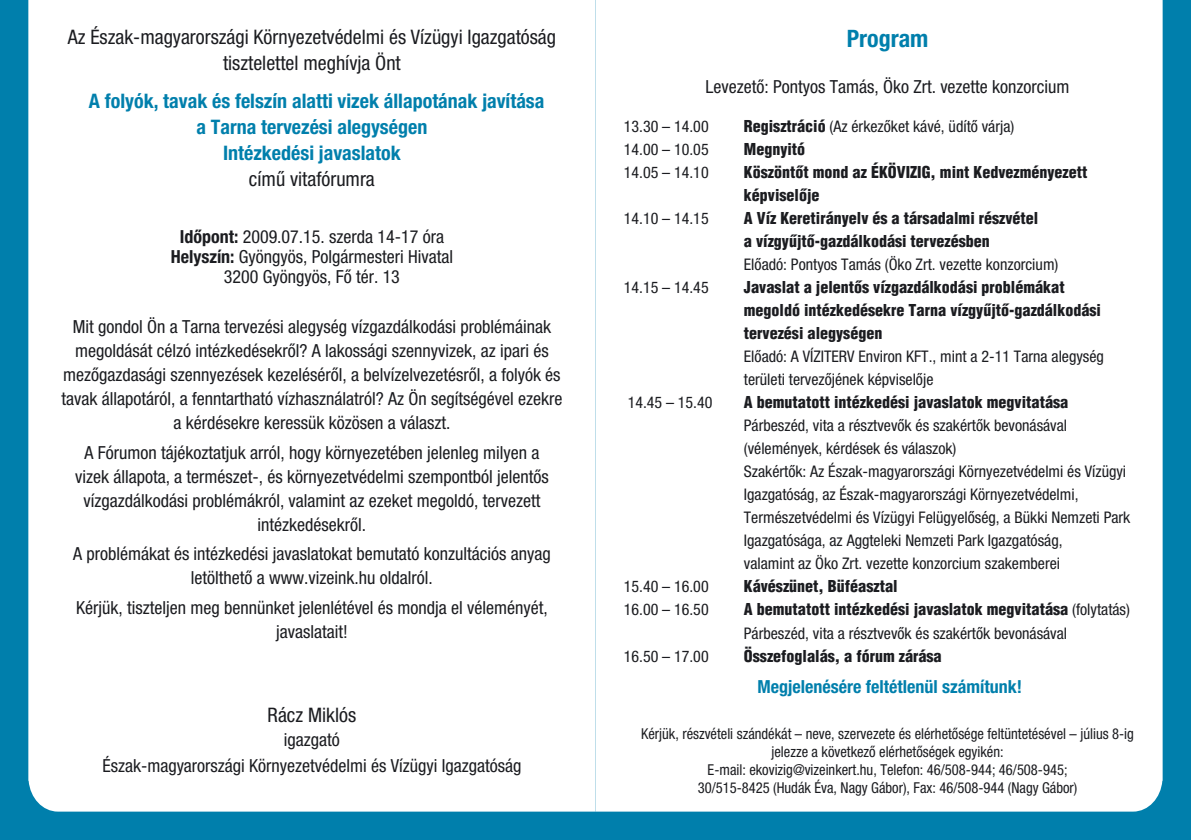
<style>
.page{position:relative;width:1191px;height:840px;background:#fff}
.page>*{position:absolute;margin:0;border:0;box-sizing:border-box;transform-origin:0 0}
.t1{font:700 24px "Helvetica Cond H";color:#007fac}
.t2{font:20px/26px "Helvetica Cond H";color:#1b1c20;text-align:center}
.t3{font:700 20px/26px "Helvetica Cond H";color:#007fac;text-align:center}
.t4{font:18px/24px "Helvetica Cond H";color:#1b1c20;text-align:center}
.t5{font:700 18px "Helvetica Cond H";color:#007fac}
.t6{font:16px/23px "Helvetica Cond H";color:#1b1c20}
.t7{font:900 16px/23px "Helvetica Cond H";color:#1b1c20}
.t8{font:15px/18px "Helvetica Cond H";color:#1b1c20;text-align:center}
.s1{font-weight:700}
.s2{font-weight:900}
</style>
<div class="page">
<div style="left:0;top:0;width:1191px;height:839px;background:#007fac"></div>
<div style="left:28px;top:0;width:567px;height:811px;background:#fff"></div>
<div style="left:595px;top:0;width:567px;height:811px;background:#fff"></div>
<p class="t2" style="left:68px;top:24px;width:490px">Az Észak-magyarországi Környezetvédelmi és Vízügyi Igazgatóság tisztelettel meghívja Önt</p>
<p class="t3" style="left:89px;top:87px;width:457px">A folyók, tavak és felszín alatti vizek állapotának javítása a Tarna tervezési alegységen<br>Intézkedési javaslatok</p>
<p class="t2" style="left:249px;top:165px;width:127px">címû vitafórumra</p>
<p class="t4" style="left:171px;top:226px;width:284px;line-height:20px"><span class="s1">Idôpont:</span> 2009.07.15. szerda 14-17 óra<br><span class="s1">Helyszín:</span> Gyöngyös, Polgármesteri Hivatal<br>3200 Gyöngyös, Fô tér. 13</p>
<p class="t4" style="left:62px;top:314px;width:502px">Mit gondol Ön a Tarna tervezési alegység vízgazdálkodási problémáinak megoldását célzó intézkedésekrôl? A lakossági szennyvizek, az ipari és mezôgazdasági szennyezések kezelésérôl, a belvízelvezetésrôl, a folyók és tavak állapotáról, a fenntartható vízhasználatról? Az Ön segítségével ezekre a kérdésekre keressük közösen a választ.</p>
<p class="t4" style="left:75px;top:440px;width:475px">A Fórumon tájékoztatjuk arról, hogy környezetében jelenleg milyen a vizek állapota, a természet-, és környezetvédelmi szempontból jelentôs vízgazdálkodási problémákról, valamint az ezeket megoldó, tervezett intézkedésekrôl.</p>
<p class="t4" style="left:73px;top:541px;width:479px">A problémákat és intézkedési javaslatokat bemutató konzultációs anyag letölthetô a www.vizeink.hu oldalról.</p>
<p class="t4" style="left:76px;top:595px;width:473px">Kérjük, tiszteljen meg bennünket jelenlétével és mondja el véleményét, javaslatait!</p>
<p class="t2" style="left:268px;top:701px;width:90px">Rácz Miklós</p>
<p class="t4" style="left:102px;top:725px;width:421px;line-height:26px">igazgató<br>Észak-magyarországi Környezetvédelmi és Vízügyi Igazgatóság</p>
<h1 class="t1" style="left:846px;top:24px;width:83px">Program</h1>
<p class="t4" style="left:705px;top:74px;width:365px">Levezetô: Pontyos Tamás, Öko Zrt. vezette konzorcium</p>
<p class="t6" style="left:624px;top:115px;width:86px">13.30 – 14.00</p>
<p class="t6" style="left:744px;top:115px;width:272px"><span class="s2">Regisztráció</span> (Az érkezôket kávé, üdítô várja)</p>
<p class="t6" style="left:624px;top:138px;width:86px">14.00 – 10.05</p>
<p class="t7" style="left:744px;top:137px;width:63px">Megnyitó</p>
<p class="t6" style="left:624px;top:161px;width:86px">14.05 – 14.10</p>
<p class="t7" style="left:744px;top:160px;width:345px">Köszöntôt mond az ÉKÖVIZIG, mint Kedvezményezett képviselôje</p>
<p class="t6" style="left:624px;top:207px;width:86px">14.10 – 14.15</p>
<p class="t7" style="left:744px;top:206px;width:296px">A Víz Keretirányelv és a társadalmi részvétel a vízgyûjtô-gazdálkodási tervezésben</p>
<p class="t6" style="left:744px;top:253px;width:316px">Elôadó: Pontyos Tamás (Öko Zrt. vezette konzorcium)</p>
<p class="t6" style="left:624px;top:276px;width:86px">14.15 – 14.45</p>
<p class="t7" style="left:744px;top:275px;width:358px">Javaslat a jelentôs vízgazdálkodási problémákat megoldó intézkedésekre Tarna vízgyûjtô-gazdálkodási tervezési alegységen</p>
<p class="t6" style="left:744px;top:345px;width:361px">Elôadó: A VÍZITERV Environ KFT., mint a 2-11 Tarna alegység területi tervezôjének képviselôje</p>
<p class="t6" style="left:627px;top:391px;width:86px">14.45 – 15.40</p>
<p class="t7" style="left:744px;top:390px;width:326px">A bemutatott intézkedési javaslatok megvitatása</p>
<p class="t6" style="left:744px;top:414px;width:388px">Párbeszéd, vita a résztvevôk és szakértôk bevonásával (vélemények, kérdések és válaszok)<br>Szakértôk: Az Észak-magyarországi Környezetvédelmi és Vízügyi Igazgatóság, az Észak-magyarországi Környezetvédelmi, Természetvédelmi és Vízügyi Felügyelôség, a Bükki Nemzeti Park Igazgatósága, az Aggteleki Nemzeti Park Igazgatóság,<br>valamint az Öko Zrt. vezette konzorcium szakemberei</p>
<p class="t6" style="left:624px;top:575px;width:86px">15.40 – 16.00</p>
<p class="t7" style="left:744px;top:574px;width:155px">Kávészünet, Büféasztal</p>
<p class="t6" style="left:624px;top:598px;width:86px">16.00 – 16.50</p>
<p class="t6" style="left:744px;top:598px;width:387px"><span class="s2">A bemutatott intézkedési javaslatok megvitatása</span> (folytatás)<br>Párbeszéd, vita a résztvevôk és szakértôk bevonásával</p>
<p class="t6" style="left:624px;top:644px;width:86px">16.50 – 17.00</p>
<p class="t7" style="left:744px;top:643px;width:199px">Összefoglalás, a fórum zárása</p>
<p class="t5" style="left:757px;top:675px;width:266px">Megjelenésére feltétlenül számítunk!</p>
<p class="t8" style="left:641px;top:724px;width:494px">Kérjük, részvételi szándékát – neve, szervezete és elérhetôsége feltüntetésével – július 8-ig jelezze a következô elérhetôségek egyikén:<br>E-mail: ekovizig@vizeinkert.hu, Telefon: 46/508-944; 46/508-945;<br>30/515-8425 (Hudák Éva, Nagy Gábor), Fax: 46/508-944 (Nagy Gábor)</p>
</div>
